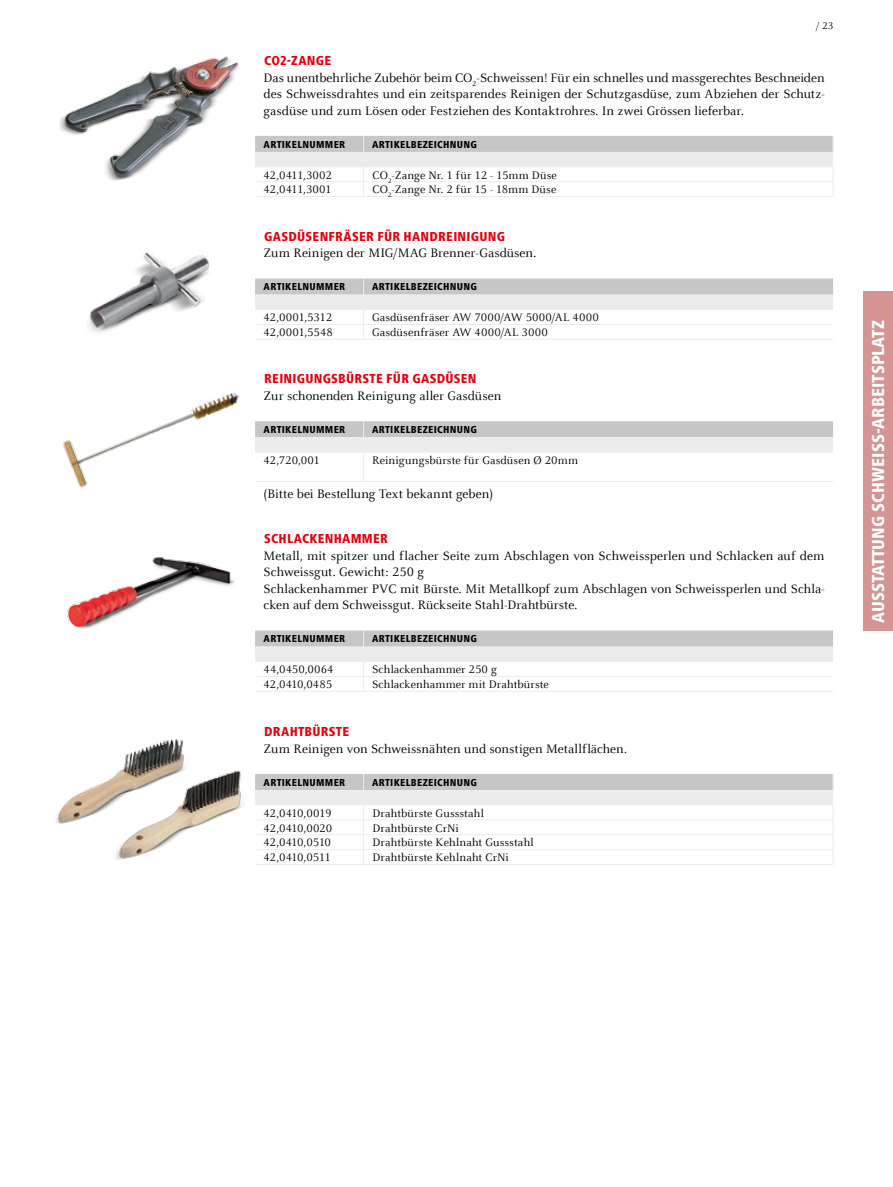
<style>
.page{position:relative;width:893px;height:1187px;background:#fff}
.page>*{position:absolute;margin:0;border:0;box-sizing:border-box;transform-origin:0 0}
.t1{font:800 condensed 18px "Frutiger Next LTW1 G";color:#fff}
.t2{font:13.5px/16.5px "Celeste Offc Pro";color:#000}
.t3{font:800 condensed 13.5px "Frutiger Next LTW1 G";letter-spacing:.02em;color:#e3000f}
.t4{font:12px "Celeste Offc Pro";letter-spacing:.005em;color:#000}
.t5{font:12px "Celeste Offc Pro";letter-spacing:-.04em;color:#000}
.t6{font:12px "Celeste Offc Pro";letter-spacing:-.025em;color:#000}
.t7{font:12px "Celeste Offc Pro";letter-spacing:-.02em;color:#000}
.t8{font:12px "Celeste Offc Pro";letter-spacing:-.015em;color:#000}
.t9{font:800 condensed 10.5px "Frutiger Next LTW1 G";letter-spacing:.03em;color:#000}
.t10{font:10.5px "Celeste Offc Pro";color:#000}
</style>
<div class="page">
<div style="left:863px;top:291px;width:30px;height:339px;background:#d59392"></div>
<hr style="left:255px;top:691px;width:109px;height:1px;background:#ececed">
<hr style="left:364px;top:691px;width:469px;height:1px;background:#ececed">
<svg style="left:255px;top:630px;width:578px;height:61px"></svg>
<img style="left:67px;top:557px;width:168px;height:72px">
<hr style="left:255px;top:196px;width:109px;height:1px;background:#ececed">
<hr style="left:364px;top:196px;width:469px;height:1px;background:#ececed">
<svg style="left:255px;top:136px;width:579px;height:60px"></svg>
<img style="left:60px;top:56px;width:179px;height:125px">
<hr style="left:255px;top:339px;width:109px;height:1px;background:#ececed">
<hr style="left:364px;top:339px;width:469px;height:1px;background:#ececed">
<svg style="left:255px;top:278px;width:578px;height:61px"></svg>
<hr style="left:255px;top:481px;width:109px;height:1px;background:#ececed">
<hr style="left:364px;top:481px;width:469px;height:1px;background:#ececed">
<svg style="left:255px;top:421px;width:578px;height:60px"></svg>
<img style="left:63px;top:393px;width:177px;height:95px">
<img style="left:88px;top:252px;width:122px;height:81px">
<hr style="left:255px;top:864px;width:109px;height:1px;background:#ececed">
<hr style="left:364px;top:864px;width:469px;height:1px;background:#ececed">
<svg style="left:255px;top:774px;width:579px;height:90px"></svg>
<img style="left:56px;top:739px;width:129px;height:85px">
<img style="left:97px;top:766px;width:146px;height:94px">
<p class="t10" style="left:816px;top:19px;width:19px">/ 23</p>
<p class="t3" style="left:264px;top:53px;width:69px">CO2-ZANGE</p>
<p class="t2" style="left:264px;top:69px;width:562px;text-align:justify">Das unentbehrliche Zubehör beim CO<sub>2</sub>-Schweissen! Für ein schnelles und massgerechtes Beschneiden des Schweissdrahtes und ein zeitsparendes Reinigen der Schutzgasdüse, zum Abziehen der Schutz&shy;gasdüse und zum Lösen oder Festziehen des Kontaktrohres. In zwei Grössen lieferbar.</p>
<p class="t9" style="left:264px;top:138px;width:83px">ARTIKELNUMMER</p>
<p class="t9" style="left:372px;top:138px;width:106px">ARTIKELBEZEICHNUNG</p>
<p class="t6" style="left:264px;top:167px;width:70px">42,0411,3002</p>
<p class="t4" style="left:373px;top:167px;width:186px">CO<sub>2</sub>-Zange Nr. 1 für 12 - 15mm Düse</p>
<p class="t5" style="left:264px;top:182px;width:70px">42,0411,3001</p>
<p class="t4" style="left:373px;top:182px;width:185px">CO<sub>2</sub>-Zange Nr. 2 für 15 - 18mm Düse</p>
<p class="t3" style="left:264px;top:228px;width:242px">GASDÜSENFRÄSER FÜR HANDREINIGUNG</p>
<p class="t2" style="left:264px;top:244px;width:274px">Zum Reinigen der MIG/MAG Brenner-Gasdüsen.</p>
<p class="t9" style="left:264px;top:281px;width:83px">ARTIKELNUMMER</p>
<p class="t9" style="left:372px;top:281px;width:106px">ARTIKELBEZEICHNUNG</p>
<p class="t8" style="left:264px;top:310px;width:70px">42,0001,5312</p>
<p class="t4" style="left:372px;top:310px;width:228px">Gasdüsenfräser AW 7000/AW 5000/AL 4000</p>
<p class="t4" style="left:264px;top:325px;width:71px">42,0001,5548</p>
<p class="t4" style="left:372px;top:325px;width:177px">Gasdüsenfräser AW 4000/AL 3000</p>
<p class="t3" style="left:264px;top:371px;width:214px">REINIGUNGSBÜRSTE FÜR GASDÜSEN</p>
<p class="t2" style="left:264px;top:387px;width:239px">Zur schonenden Reinigung aller Gasdüsen</p>
<p class="t9" style="left:264px;top:423px;width:83px">ARTIKELNUMMER</p>
<p class="t9" style="left:372px;top:423px;width:106px">ARTIKELBEZEICHNUNG</p>
<p class="t4" style="left:264px;top:453px;width:58px">42,720,001</p>
<p class="t4" style="left:372px;top:453px;width:208px">Reinigungsbürste für Gasdüsen Ø 20mm</p>
<p class="t2" style="left:264px;top:485px;width:231px">(Bitte bei Bestellung Text bekannt geben)</p>
<p class="t3" style="left:264px;top:531px;width:125px">SCHLACKENHAMMER</p>
<p class="t2" style="left:264px;top:547px;width:562px">Metall, mit spitzer und flacher Seite zum Abschlagen von Schweissperlen und Schlacken auf dem Schweissgut. Gewicht: 250 g<br>Schlackenhammer PVC mit Bürste. Mit Metallkopf zum Abschlagen von Schweissperlen und Schla&shy;cken auf dem Schweissgut. Rückseite Stahl-Drahtbürste.</p>
<p class="t9" style="left:264px;top:632px;width:83px">ARTIKELNUMMER</p>
<p class="t9" style="left:372px;top:632px;width:106px">ARTIKELBEZEICHNUNG</p>
<p class="t4" style="left:264px;top:662px;width:72px">44,0450,0064</p>
<p class="t4" style="left:372px;top:662px;width:126px">Schlackenhammer 250 g</p>
<p class="t7" style="left:264px;top:677px;width:70px">42,0410,0485</p>
<p class="t4" style="left:372px;top:677px;width:178px">Schlackenhammer mit Drahtbürste</p>
<p class="t3" style="left:264px;top:724px;width:87px">DRAHTBÜRSTE</p>
<p class="t2" style="left:264px;top:740px;width:365px">Zum Reinigen von Schweissnähten und sonstigen Metallflächen.</p>
<p class="t9" style="left:264px;top:776px;width:83px">ARTIKELNUMMER</p>
<p class="t9" style="left:372px;top:776px;width:106px">ARTIKELBEZEICHNUNG</p>
<p class="t5" style="left:264px;top:805px;width:69px">42,0410,0019</p>
<p class="t4" style="left:373px;top:805px;width:113px">Drahtbürste Gussstahl</p>
<p class="t6" style="left:264px;top:820px;width:70px">42,0410,0020</p>
<p class="t4" style="left:373px;top:820px;width:88px">Drahtbürste CrNi</p>
<p class="t5" style="left:264px;top:835px;width:69px">42,0410,0510</p>
<p class="t4" style="left:373px;top:835px;width:163px">Drahtbürste Kehlnaht Gussstahl</p>
<p class="t5" style="left:264px;top:850px;width:69px">42,0410,0511</p>
<p class="t4" style="left:373px;top:850px;width:138px">Drahtbürste Kehlnaht CrNi</p>
<h1 class="t1" style="left:868px;top:622px;width:304px;rotate:-90deg">AUSSTATTUNG SCHWEISS-ARBEITSPLATZ</h1>
<h1 class="t1" style="left:868px;top:622px;width:256px;rotate:-90deg">Schweisstechnisches Zubehör</h1>
</div>
